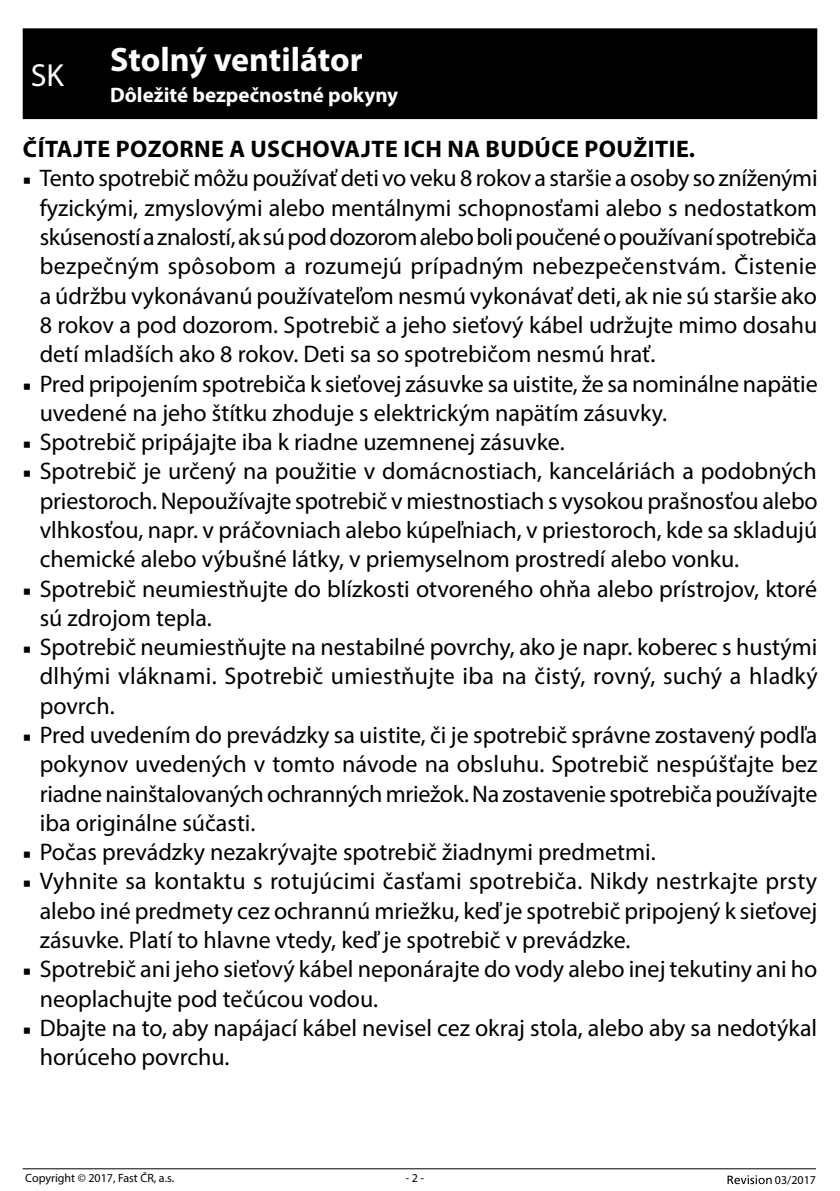
<style>
.page{position:relative;width:840px;height:1191px;background:#fff}
.page>*{position:absolute;margin:0;border:0;box-sizing:border-box;transform-origin:0 0}
.t1{font:700 34px "Myriad Pro";color:#fff}
.t2{font:32px "Myriad Pro";color:#fff}
.t3{font:24px/29.2px "Myriad Pro";color:#000;text-align:justify}
.t4{font:700 24px "Myriad Pro";letter-spacing:.02em;color:#000}
.t5{font:700 21px "Myriad Pro";color:#fff}
.t6{font:12px "Myriad Pro";color:#000}
.s1{font-family:"Minion Pro";font-size:21px}
</style>
<div class="page">
<svg style="left:727px;top:1175px;width:44px;height:9px"></svg>
<hr style="left:23px;top:1168px;width:792px;height:1px;background:#000">
<div style="left:23px;top:28px;width:793px;height:91px;background:#000"></div>
<h1 class="t1" style="left:110px;top:37px;width:254px">Stolný ventilátor</h1>
<p class="t5" style="left:110px;top:81px;width:289px">Dôležité bezpečnostné pokyny</p>
<p class="t4" style="left:23px;top:133px;width:673px">ČÍTAJTE POZORNE A USCHOVAJTE ICH NA BUDÚCE POUŽITIE.</p>
<p class="t3" style="left:40px;top:163px;width:779px;text-indent:-17px"><span class="s1">■</span> Tento spotrebič môžu používať deti vo veku 8 rokov a staršie a osoby so zníženými fyzickými, zmyslovými alebo mentálnymi schopnosťami alebo s nedostatkom skúseností a znalostí, ak sú pod dozorom alebo boli poučené o používaní spotrebiča bezpečným spôsobom a rozumejú prípadným nebezpečenstvám. Čistenie a údržbu vykonávanú používateľom nesmú vykonávať deti, ak nie sú staršie ako 8 rokov a pod dozorom. Spotrebič a jeho sieťový kábel udržujte mimo dosahu detí mladších ako 8 rokov. Deti sa so spotrebičom nesmú hrať.</p>
<p class="t3" style="left:40px;top:368px;width:779px;text-indent:-17px"><span class="s1">■</span> Pred pripojením spotrebiča k sieťovej zásuvke sa uistite, že sa nominálne napätie uvedené na jeho štítku zhoduje s elektrickým napätím zásuvky.</p>
<p class="t3" style="left:23px;top:427px;width:543px"><span class="s1">■</span> Spotrebič pripájajte iba k riadne uzemnenej zásuvke.</p>
<p class="t3" style="left:40px;top:456px;width:779px;text-indent:-17px"><span class="s1">■</span> Spotrebič je určený na použitie v domácnostiach, kanceláriách a podobných priestoroch. Nepoužívajte spotrebič v miestnostiach s vysokou prašnosťou alebo vlhkosťou, napr. v práčovniach alebo kúpeľniach, v priestoroch, kde sa skladujú chemické alebo výbušné látky, v priemyselnom prostredí alebo vonku.</p>
<p class="t3" style="left:40px;top:573px;width:778px;text-indent:-17px"><span class="s1">■</span> Spotrebič neumiestňujte do blízkosti otvoreného ohňa alebo prístrojov, ktoré sú zdrojom tepla.</p>
<p class="t3" style="left:40px;top:632px;width:779px;text-indent:-17px"><span class="s1">■</span> Spotrebič neumiestňujte na nestabilné povrchy, ako je napr. koberec s hustými dlhými vláknami. Spotrebič umiestňujte iba na čistý, rovný, suchý a hladký povrch.</p>
<p class="t3" style="left:40px;top:720px;width:778px;text-indent:-17px"><span class="s1">■</span> Pred uvedením do prevádzky sa uistite, či je spotrebič správne zostavený podľa pokynov uvedených v tomto návode na obsluhu. Spotrebič nespúšťajte bez riadne nainštalovaných ochranných mriežok. Na zostavenie spotrebiča používajte iba originálne súčasti.</p>
<p class="t3" style="left:23px;top:837px;width:634px"><span class="s1">■</span> Počas prevádzky nezakrývajte spotrebič žiadnymi predmetmi.</p>
<p class="t3" style="left:40px;top:866px;width:778px;text-indent:-17px"><span class="s1">■</span> Vyhnite sa kontaktu s rotujúcimi časťami spotrebiča. Nikdy nestrkajte prsty alebo iné predmety cez ochrannú mriežku, keď je spotrebič pripojený k sieťovej zásuvke. Platí to hlavne vtedy, keď je spotrebič v prevádzke.</p>
<p class="t3" style="left:40px;top:954px;width:778px;text-indent:-17px"><span class="s1">■</span> Spotrebič ani jeho sieťový kábel neponárajte do vody alebo inej tekutiny ani ho neoplachujte pod tečúcou vodou.</p>
<p class="t3" style="left:40px;top:1013px;width:778px;text-indent:-17px"><span class="s1">■</span> Dbajte na to, aby napájací kábel nevisel cez okraj stola, alebo aby sa nedotýkal horúceho povrchu.</p>
<h2 class="t2" style="left:31px;top:55px;width:35px">SK</h2>
<p class="t6" style="left:25px;top:1170px;width:150px">Copyright © 2017, Fast ČR, a.s.</p>
<p class="t6" style="left:405px;top:1170px;width:20px">- 2 -</p>
<p class="t6" style="left:774px;top:1172px;width:43px">03/2017</p>
</div>
